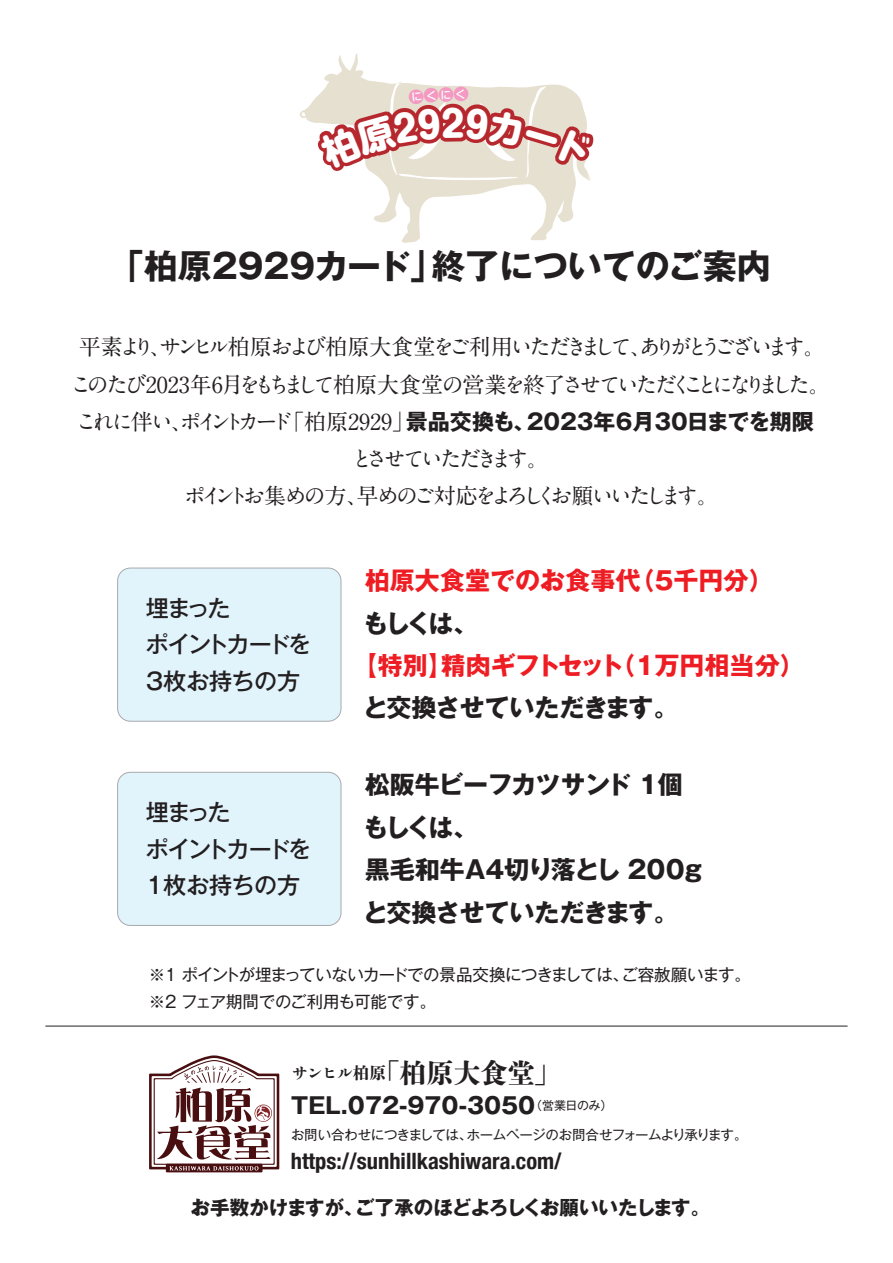
<style>
.page{position:relative;width:893px;height:1263px;background:#fff}
.page>*{position:absolute;margin:0;border:0;box-sizing:border-box;transform-origin:0 0}
.t1{font:700 34.05px "Gothic MB101 Pr 6";color:#231f20}
.t2{font:27px "Shuei Shogo M Std H";color:#231f20}
.t3{font:700 25.05px/42.5px "Gothic MB101 Pr 6";letter-spacing:-.035em;color:#231f20}
.t4{font:700 25.05px "Gothic MB101 Pr 6";color:#ee1d23}
.t5{font:500 23.1px/36.6px "Gothic MB101 Pr 6";letter-spacing:-.05em;color:#231f20}
.t6{font:700 condensed 22.5px "Helvetica Neue";color:#231f20}
.t7{font:700 22.5px "Gothic MB101 Pr 6";color:#231f20}
.t8{font:700 22.05px/37.2px "A1 Mincho Std";letter-spacing:-.165em;color:#231f20;text-align:center}
.t9{font:700 19.5px "Gothic MB101 Pr 6";letter-spacing:-.005em;color:#231f20}
.t10{font:16.5px/27px "Gothic MB101 Pr 6";letter-spacing:-.035em;color:#231f20}
.t11{font:13.5px "Gothic MB101 Pr 6";letter-spacing:-.03em;color:#231f20}
.s1{font-family:"Gothic MB101 Pr 6"}
.s2{font-size:16.5px}
</style>
<div class="page">
<svg style="left:300px;top:103px;width:253px;height:140px"></svg>
<div style="left:118px;top:568px;width:223px;height:153px;background:#e1f4fc;border-radius:13px"></div>
<div style="left:117px;top:568px;width:224px;height:154px;border:1px solid #a8a9ad;border-radius:13px"></div>
<div style="left:118px;top:772px;width:223px;height:153px;background:#e1f4fc;border-radius:13px"></div>
<div style="left:117px;top:772px;width:224px;height:154px;border:1px solid #a8a9ad;border-radius:13px"></div>
<svg style="left:166px;top:1164px;width:96px;height:8px"></svg>
<svg style="left:149px;top:1055px;width:130px;height:115px"></svg>
<hr style="left:45px;top:1026px;width:803px;height:1px;background:#231f20">
<svg style="left:312px;top:53px;width:282px;height:173px"></svg>
<h1 class="t1" style="left:110px;top:238px;width:663px">「柏原2929カード」終了についてのご案内</h1>
<p class="t8" style="left:70px;top:325px;width:762px">平素より、サンヒル柏原および柏原大食堂をご利用いただきまして、ありがとうございます。このたび2023年6月をもちまして柏原大食堂の営業を終了させていただくことになりました。これに伴い、ポイントカード「柏原2929」<span class="s1">景品交換も、2023年6月30日までを期限</span>とさせていただきます。<br>ポイントお集めの方、早めのご対応をよろしくお願いいたします。</p>
<p class="t5" style="left:146px;top:588px;width:167px">埋まった<br>ポイントカードを<br>3枚お持ちの方</p>
<p class="t5" style="left:146px;top:792px;width:167px">埋まった<br>ポイントカードを<br>1枚お持ちの方</p>
<p class="t4" style="left:365px;top:560px;width:411px">柏原大食堂でのお食事代（５千円分）</p>
<p class="t3" style="left:363px;top:601px;width:117px">もしくは、</p>
<p class="t4" style="left:352px;top:645px;width:454px">【特別】精肉ギフトセット（１万円相当分）</p>
<p class="t3" style="left:363px;top:686px;width:317px">と交換させていただきます。</p>
<p class="t3" style="left:363px;top:763px;width:340px">松阪牛ビーフカツサンド １個もしくは、<br>黒毛和牛A4切り落とし 200gと交換させていただきます。</p>
<p class="t10" style="left:149px;top:959px;width:604px">※1 ポイントが埋まっていないカードでの景品交換につきましては、ご容赦願います。※2 フェア期間でのご利用も可能です。</p>
<p class="t2" style="left:291px;top:1054px;width:272px"><span class="s2">サンヒル柏原</span>「柏原大食堂」</p>
<p class="t7" style="left:291px;top:1086px;width:323px">TEL.072-970-3050<sup>（営業日のみ）</sup></p>
<p class="t11" style="left:291px;top:1124px;width:458px">お問い合わせにつきましては、ホームページのお問合せフォームより承ります。</p>
<p class="t6" style="left:291px;top:1142px;width:272px">https://sunhillkashiwara.com/</p>
<p class="t9" style="left:191px;top:1191px;width:521px">お手数かけますが、ご了承のほどよろしくお願いいたします。</p>
</div>
